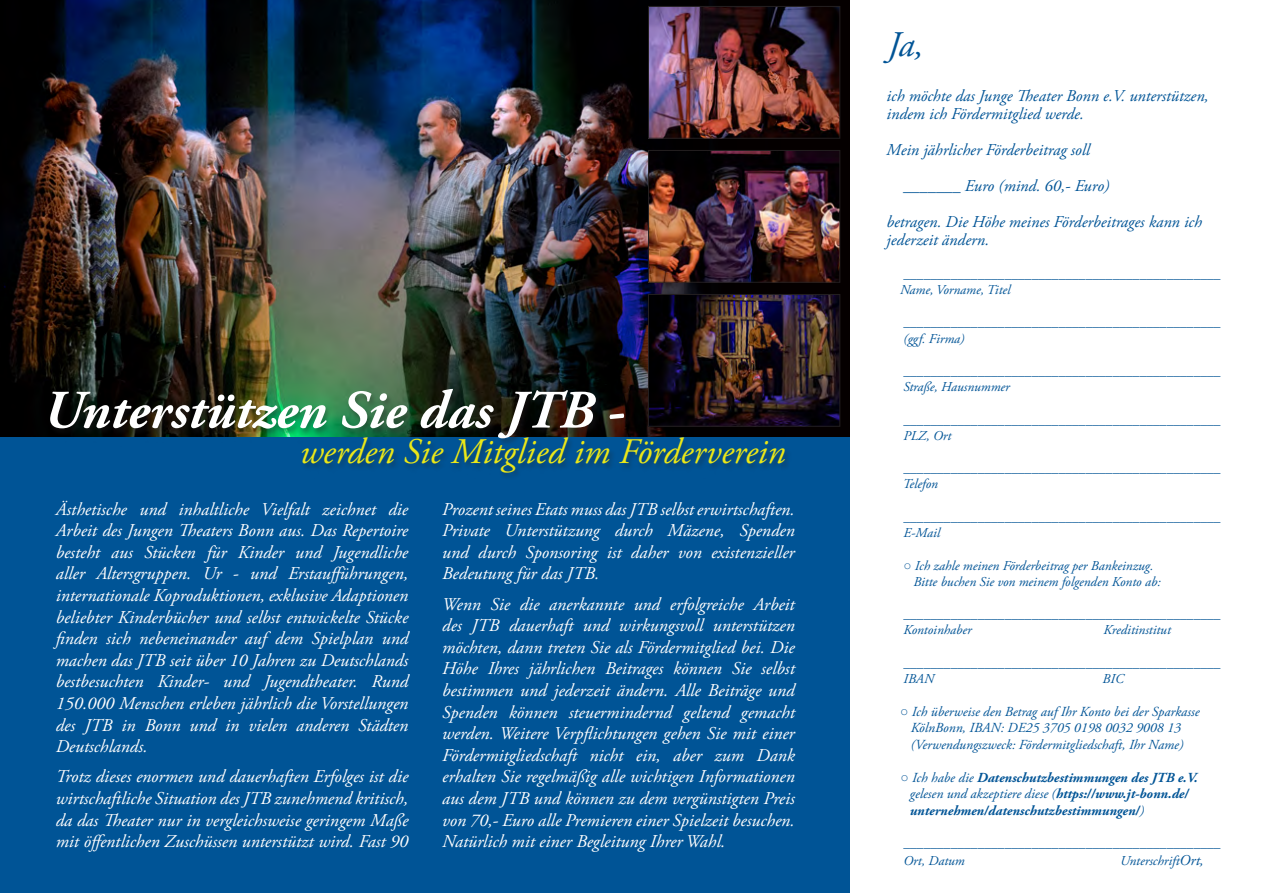
<style>
.page{position:relative;width:1263px;height:893px;background:#fff}
.page>*{position:absolute;margin:0;border:0;box-sizing:border-box;transform-origin:0 0}
.t1{font:italic 700 54px "Adobe Garamond Pro";color:#fff}
.t2{font:italic 36px "Adobe Garamond Pro";color:#ebe718}
.t3{font:italic 36px "Adobe Garamond Pro";color:#005496}
.t4{font:italic 18px/21.6px "Adobe Garamond Pro";color:#fff;text-align:justify}
.t5{font:italic 16.5px/18px "Adobe Garamond Pro";color:#005496}
.t6{font:italic 13.8px/16.5px "Adobe Garamond Pro";color:#005496;text-align:center}
.t7{font:italic 700 13.8px/16.5px "Adobe Garamond Pro";color:#005496}
.t8{font:italic 13.5px/16.2px "Adobe Garamond Pro";color:#005496}
.s1{font-family:"Garamond"}
.s2{font-family:"Garamond";font-weight:400}
.s3{font-weight:400}
.s4{font-size:15px}
</style>
<div class="page">
<div style="left:0;top:0;width:850px;height:893px;background:#005496"></div>
<img style="left:0;top:0;width:797px;height:437px">
<div style="left:48px;top:389px;width:743px;height:91px;background:#231f20;opacity:.35"></div>
<img style="left:650px;top:8px;width:188px;height:129px">
<div style="left:648px;top:6px;width:192px;height:133px;border:1px solid #231f20"></div>
<img style="left:650px;top:152px;width:188px;height:129px">
<div style="left:648px;top:150px;width:192px;height:133px;border:1px solid #231f20"></div>
<img style="left:650px;top:296px;width:188px;height:129px">
<div style="left:648px;top:294px;width:192px;height:133px;border:1px solid #231f20"></div>
<h1 class="t1" style="left:43px;top:379px;width:583px">Unterstützen Sie das JTB -</h1>
<h2 class="t2" style="left:300px;top:430px;width:487px">werden Sie Mitglied im Förderverein</h2>
<p class="t4" style="left:442px;top:499px;width:354px">Prozent seines Etats muss das JTB selbst erwirtschaften.<br>Private Unterstützung durch Mäzene, Spenden und durch Sponsoring ist daher von existenzieller Bedeutung für das JTB.</p>
<p class="t4" style="left:442px;top:593px;width:354px">Wenn Sie die anerkannte und erfolgreiche Arbeit des JTB dauerhaft und wirkungsvoll unterstützen möchten, dann treten Sie als Fördermitglied bei. Die Höhe Ihres jährlichen Beitrages können Sie selbst bestimmen und jederzeit ändern. Alle Beiträge und Spenden können steuermindernd geltend gemacht werden. Weitere Verpflichtungen gehen Sie mit einer Fördermitgliedschaft nicht ein, aber zum Dank erhalten Sie regelmäßig alle wichtigen Informationen aus dem JTB und können zu dem vergünstigten Preis von 70,- Euro alle Premieren einer Spielzeit besuchen.<br>Natürlich mit einer Begleitung Ihrer Wahl.</p>
<p class="t4" style="left:56px;top:499px;width:354px">Ästhetische und inhaltliche Vielfalt zeichnet die Arbeit des Jungen Theaters Bonn aus. Das Repertoire besteht aus Stücken für Kinder und Jugendliche aller Altersgruppen. Ur - und Erstaufführungen, internationale Koproduktionen, exklusive Adaptionen beliebter Kinderbücher und selbst entwickelte Stücke finden sich nebeneinander auf dem Spielplan und machen das JTB seit über 10 Jahren zu Deutschlands bestbesuchten Kinder- und Jugendtheater. Rund 150.000 Menschen erleben jährlich die Vorstellungen des JTB in Bonn und in vielen anderen Städten Deutschlands.</p>
<p class="t4" style="left:56px;top:766px;width:354px">Trotz dieses enormen und dauerhaften Erfolges ist die wirtschaftliche Situation des JTB zunehmend kritisch, da das Theater nur in vergleichsweise geringem Maße mit öffentlichen Zuschüssen unterstützt wird. Fast 90</p>
<h2 class="t3" style="left:887px;top:23px;width:37px">Ja,</h2>
<p class="t5" style="left:886px;top:88px;width:324px">ich möchte das Junge Theater Bonn e.V. unterstützen, indem ich Fördermitglied werde.</p>
<p class="t5" style="left:886px;top:142px;width:205px">Mein jährlicher Förderbeitrag soll</p>
<p class="t5" style="left:903px;top:178px;width:208px">_______ Euro (mind. 60,- Euro)</p>
<p class="t5" style="left:886px;top:214px;width:317px">betragen. Die Höhe meines Förderbeitrages kann ich</p>
<p class="t5" style="left:886px;top:232px;width:104px">jederzeit ändern.</p>
<p class="t8" style="left:900px;top:266px;width:322px">_______________________________________________<br>Name, Vorname, Titel</p>
<p class="t8" style="left:903px;top:314px;width:319px">_______________________________________________ (ggf. Firma)</p>
<p class="t8" style="left:903px;top:363px;width:319px">_______________________________________________<br>Straße, Hausnummer</p>
<p class="t8" style="left:903px;top:412px;width:319px">_______________________________________________<br>PLZ, Ort</p>
<p class="t8" style="left:903px;top:460px;width:319px">_______________________________________________<br>Telefon</p>
<p class="t8" style="left:903px;top:509px;width:319px">_______________________________________________<br>E-Mail</p>
<p class="t8" style="left:913px;top:557px;width:249px;text-indent:-10px"><span class="s1">○</span> Ich zahle meinen Förderbeitrag per Bankeinzug.<br>Bitte buchen Sie von meinem folgenden Konto ab:</p>
<p class="t8" style="left:903px;top:606px;width:319px">_______________________________________________<br>Kontoinhaber</p>
<p class="t8" style="left:1103px;top:622px;width:69px">Kreditinstitut</p>
<p class="t8" style="left:903px;top:655px;width:319px">_______________________________________________<br>IBAN</p>
<p class="t8" style="left:1102px;top:671px;width:23px">BIC</p>
<p class="t6" style="left:900px;top:703px;width:301px"><span class="s1">○</span> Ich überweise den Betrag auf Ihr Konto bei der Sparkasse<br>KölnBonn, IBAN: DE25 3705 0198 0032 9008 13 (Verwendungszweck: Fördermitgliedschaft, Ihr Name)</p>
<p class="t7" style="left:910px;top:770px;width:290px;text-indent:-9px"><span class="s2">○</span> <span class="s3">Ich habe die</span> Datenschutzbestimmungen des JTB e.V. <span class="s3">gelesen und akzeptiere diese (</span>https://www.jt-bonn.de/ unternehmen/datenschutzbestimmungen/<span class="s3">)</span></p>
<p class="t8" style="left:903px;top:834px;width:319px;line-height:18px">_______________________________________________<br>Ort, Datum</p>
<p class="t8" style="left:1120px;top:853px;width:85px">Unterschrift<span class="s4">Ort,</span></p>
</div>
